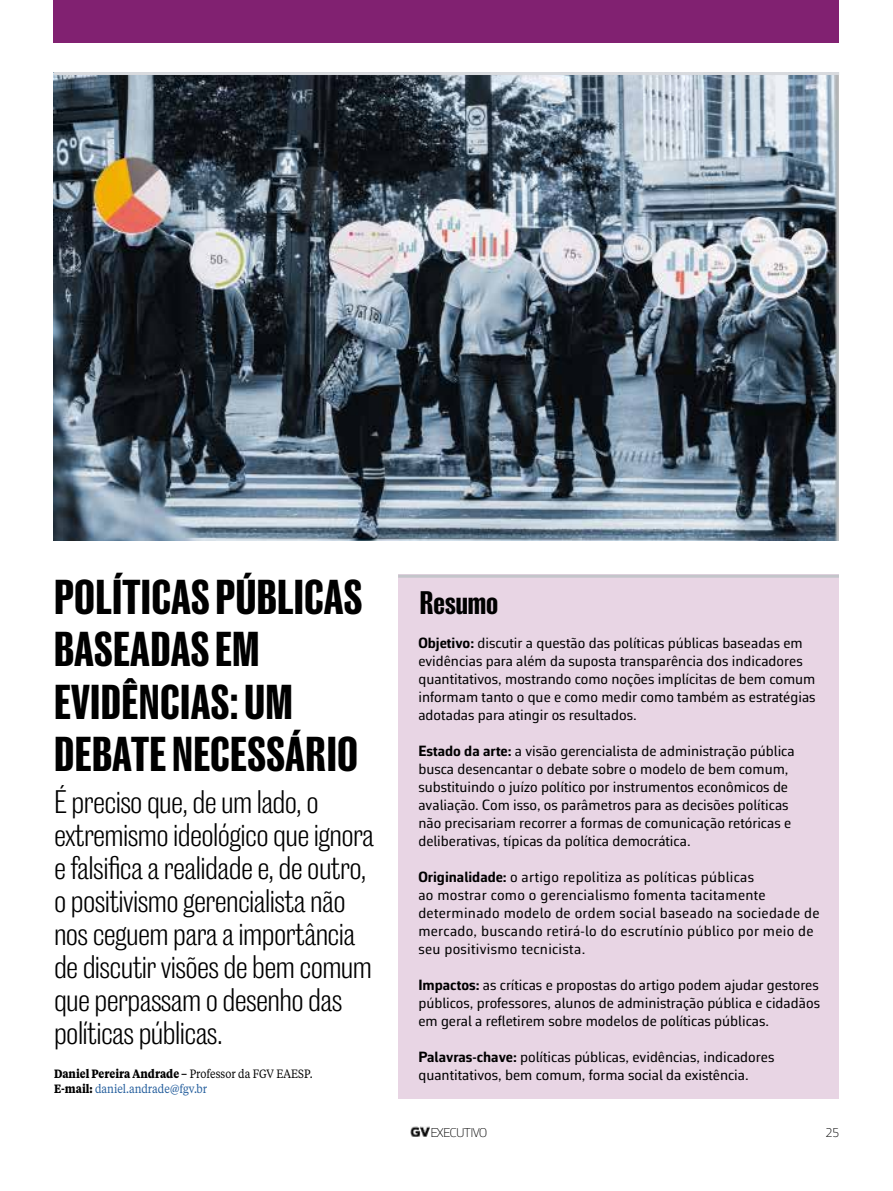
<style>
.page{position:relative;width:893px;height:1191px;background:#fff}
.page>*{position:absolute;margin:0;border:0;box-sizing:border-box;transform-origin:0 0}
.t1{font:700 45px/52.5px "Caslon Doric Condensed";letter-spacing:.01em;color:#000}
.t2{font:300 30px/33px "Caslon Doric Cond Text";letter-spacing:-.02em;color:#000}
.t3{font:700 30px "Caslon Doric Condensed";color:#000}
.t4{font:15px/18px "Corbeau Pro";color:#000}
.t5{font:15px/18px "Corbeau Pro";letter-spacing:.02em;color:#000}
.t6{font:100 12.9px "Corbeau Pro";letter-spacing:-.05em;color:#000}
.t7{font:700 12px/15px "Tiempos Text";color:#000;scale:.88 1}
.s1{font-weight:400}
.s2{font-weight:400;color:#235d9c}
.s3{font-weight:700}
</style>
<div class="page">
<img style="left:411px;top:1126px;width:19px;height:11px">
<img style="left:54px;top:75px;width:785px;height:465px">
<div style="left:54px;top:0;width:785px;height:43px;background:#812171"></div>
<div style="left:398px;top:574px;width:441px;height:524px;background:#e8d5e4"></div>
<hr style="left:398px;top:575px;width:441px;height:3px;background:#c3c5ca">
<hr style="left:54px;top:72px;width:785px;height:3px;background:#d8dade">
<h1 class="t1" style="left:54px;top:568px;width:310px">POLÍTICAS PÚBLICAS<br>BASEADAS EM<br>EVIDÊNCIAS: UM<br>DEBATE NECESSÁRIO</h1>
<p class="t2" style="left:54px;top:783px;width:321px">É preciso que, de um lado, o extremismo ideológico que ignora e falsifica a realidade e, de outro, o positivismo gerencialista não nos ceguem para a importância de discutir visões de bem comum que perpassam o desenho das políticas públicas.</p>
<p class="t7" style="left:54px;top:1066px;width:296px">Daniel Pereira Andrade – <span class="s1">Professor da FGV EAESP.<br></span>E-mail: <span class="s2">daniel.andrade@fgv.br</span></p>
<h2 class="t3" style="left:420px;top:582px;width:80px">Resumo</h2>
<p class="t4" style="left:418px;top:634px;width:399px"><span class="s3">Objetivo:</span> discutir a questão das políticas públicas baseadas em evidências para além da suposta transparência dos indicadores quantitativos, mostrando como noções implícitas de bem comum informam tanto o que e como medir como também as estratégias adotadas para atingir os resultados.</p>
<p class="t4" style="left:418px;top:742px;width:378px"><span class="s3">Estado da arte:</span> a visão gerencialista de administração pública busca desencantar o debate sobre o modelo de bem comum, substituindo o juízo político por instrumentos econômicos de avaliação. Com isso, os parâmetros para as decisões políticas não precisariam recorrer a formas de comunicação retóricas e deliberativas, típicas da política democrática.</p>
<p class="t5" style="left:418px;top:868px;width:403px"><span class="s3">Originalidade:</span> o artigo repolitiza as políticas públicas<br>ao mostrar como o gerencialismo fomenta tacitamente determinado modelo de ordem social baseado na sociedade de mercado, buscando retirá-lo do escrutínio público por meio de seu positivismo tecnicista.</p>
<p class="t4" style="left:418px;top:976px;width:403px;text-align:justify"><span class="s3">Impactos:</span> as críticas e propostas do artigo podem ajudar gestores públicos, professores, alunos de administração pública e cidadãos em geral a refletirem sobre modelos de políticas públicas.</p>
<p class="t4" style="left:418px;top:1048px;width:357px"><span class="s3">Palavras-chave:</span> políticas públicas, evidências, indicadores quantitativos, bem comum, forma social da existência.</p>
<p class="t6" style="left:430px;top:1123px;width:58px">EXECUTIVO</p>
<p class="t6" style="left:826px;top:1123px;width:16px">25</p>
</div>
